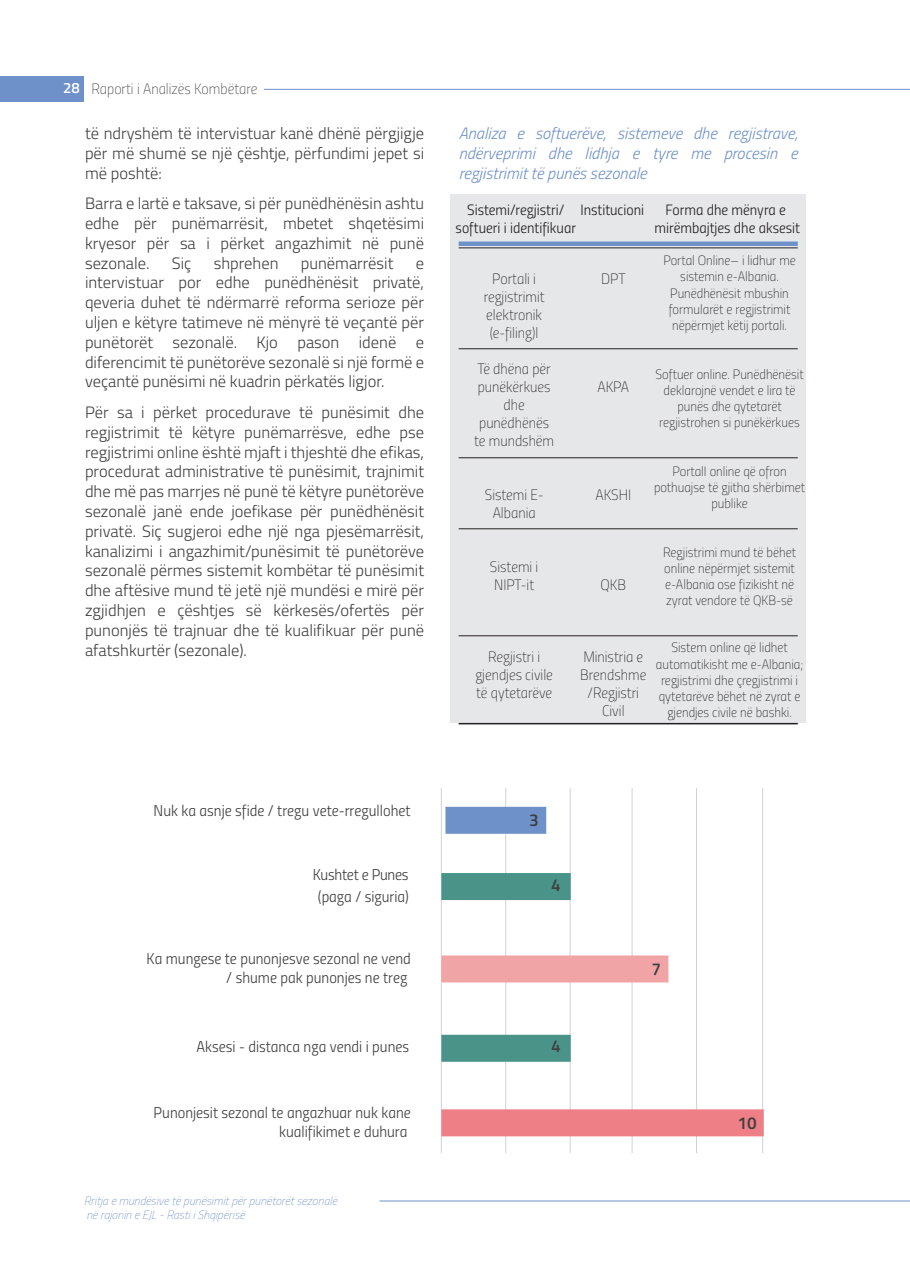
<style>
.page{position:relative;width:910px;height:1280px;background:#fff}
.page>*{position:absolute;margin:0;border:0;box-sizing:border-box;transform-origin:0 0}
.t1{font:17.25px "Titillium Semibold Upright";color:#3e3e3f}
.t2{font:300 16.5px/19.8px "Titillium";color:#3e3e3f;text-align:justify}
.t3{font:italic 300 16.5px/19.8px "Titillium";color:#6f91c9;text-align:justify}
.t4{font:15.6px/18.8px "Titillium Light Upright";color:#3e3e3f;text-align:right}
.t5{font:15px/18px "Titillium Thin Upright";color:#231f20;text-align:center}
.t6{font:15px/18px "Titillium Light Upright";color:#231f20;text-align:center}
.t7{font:15px "Titillium Thin Upright";color:#3e3e3f}
.t8{font:13.5px/16.2px "Titillium Thin Upright";color:#231f20;text-align:center}
.t9{font:italic 100 12px/14.4px "Titillium";color:#6f91c9}
.s1{font-family:"Titillium Semibold Upright";color:#fff}
</style>
<div class="page">
<hr style="left:380px;top:1200px;width:530px;height:1px;background:#6f91c9">
<div style="left:0;top:76px;width:84px;height:25px;background:#6f91c9"></div>
<hr style="left:264px;top:89px;width:646px;height:1px;background:#6f91c9">
<hr style="left:441px;top:788px;width:1px;height:365px;background:#d1d2d4">
<hr style="left:505px;top:788px;width:1px;height:365px;background:#d1d2d4">
<hr style="left:632px;top:788px;width:1px;height:365px;background:#d1d2d4">
<hr style="left:570px;top:788px;width:1px;height:365px;background:#d1d2d4">
<hr style="left:696px;top:788px;width:1px;height:365px;background:#d1d2d4">
<hr style="left:762px;top:788px;width:1px;height:365px;background:#d1d2d4">
<div style="left:445px;top:807px;width:101px;height:27px;background:#6f91c9"></div>
<div style="left:441px;top:873px;width:130px;height:27px;background:#4a9388"></div>
<div style="left:441px;top:955px;width:227px;height:27px;background:#f0a4a6"></div>
<div style="left:441px;top:1035px;width:130px;height:27px;background:#4a9388"></div>
<div style="left:441px;top:1109px;width:323px;height:27px;background:#ef7f86"></div>
<div style="left:450px;top:194px;width:356px;height:50px;background:#e6e7e9"></div>
<div style="left:450px;top:244px;width:356px;height:479px;background:#e6e7e9"></div>
<div style="left:459px;top:241px;width:339px;height:5px;background:#6f91c9"></div>
<hr style="left:459px;top:247px;width:339px;height:1px;background:#231f20">
<hr style="left:459px;top:348px;width:339px;height:1px;background:#231f20">
<hr style="left:459px;top:457px;width:339px;height:1px;background:#231f20">
<hr style="left:459px;top:528px;width:339px;height:1px;background:#231f20">
<hr style="left:459px;top:635px;width:339px;height:1px;background:#231f20">
<hr style="left:459px;top:723px;width:339px;height:1px;background:#231f20">
<p class="t7" style="left:63px;top:78px;width:196px"><span class="s1">28</span> Raporti i Analizës Kombëtare</p>
<p class="t2" style="left:85px;top:123px;width:341px">të ndryshëm të intervistuar kanë dhënë përgjigje për më shumë se një çështje, përfundimi jepet si më poshtë:</p>
<p class="t2" style="left:85px;top:193px;width:341px">Barra e lartë e taksave, si për punëdhënësin ashtu edhe për punëmarrësit, mbetet shqetësimi kryesor për sa i përket angazhimit në punë sezonale.</p>
<p class="t2" style="left:172px;top:252px;width:21px">Siç</p>
<p class="t2" style="left:214px;top:252px;width:66px">shprehen</p>
<p class="t2" style="left:301px;top:252px;width:94px">punëmarrësit</p>
<p class="t2" style="left:85px;top:252px;width:341px;text-indent:331px">e intervistuar por edhe punëdhënësit privatë, qeveria duhet të ndërmarrë reforma serioze për uljen e këtyre tatimeve në mënyrë të veçantë për punëtorët sezonalë. Kjo pason idenë e diferencimit të punëtorëve sezonalë si një formë e veçantë punësimi në kuadrin përkatës ligjor.</p>
<p class="t2" style="left:85px;top:402px;width:341px">Për sa i përket procedurave të punësimit dhe regjistrimit të këtyre punëmarrësve, edhe pse regjistrimi online është mjaft i thjeshtë dhe efikas, procedurat administrative të punësimit, trajnimit dhe më pas marrjes në punë të këtyre punëtorëve sezonalë janë ende joefikase për punëdhënësit privatë. Siç sugjeroi edhe një nga pjesëmarrësit, kanalizimi i angazhimit/punësimit të punëtorëve sezonalë përmes sistemit kombëtar të punësimit dhe aftësive mund të jetë një mundësi e mirë për zgjidhjen e çështjes së kërkesës/ofertës për punonjës të trajnuar dhe të kualifikuar për punë afatshkurtër (sezonale).</p>
<p class="t3" style="left:459px;top:123px;width:341px">Analiza e softuerëve, sistemeve dhe regjistrave, ndërveprimi dhe lidhja e tyre me procesin e regjistrimit të punës sezonale</p>
<p class="t6" style="left:456px;top:200px;width:122px">Sistemi/regjistri/ softueri i identifikuar</p>
<p class="t6" style="left:580px;top:200px;width:65px">Institucioni</p>
<p class="t6" style="left:655px;top:200px;width:147px">Forma dhe mënyra e mirëmbajtjes dhe aksesit</p>
<p class="t5" style="left:484px;top:269px;width:63px">Portali i regjistrimit elektronik (e-filing)l</p>
<p class="t5" style="left:474px;top:359px;width:82px">Të dhëna për punëkërkues dhe punëdhënës te mundshëm</p>
<p class="t8" style="left:663px;top:252px;width:134px">Portal Online– i lidhur me sistemin e-Albania.<br>Punëdhënësit mbushin formularët e regjistrimit nëpërmjet këtij portali.</p>
<p class="t8" style="left:655px;top:365px;width:150px">Softuer online. Punëdhënësit deklarojnë vendet e lira të punës dhe qytetarët regjistrohen si punëkërkues</p>
<p class="t8" style="left:654px;top:462px;width:153px">PortalI online që ofron pothuajse të gjitha shërbimet publike</p>
<p class="t8" style="left:663px;top:543px;width:134px;text-align:left">Regjistrimi mund të bëhet online nëpërmjet sistemit e-Albania ose fizikisht në zyrat vendore të QKB-së</p>
<p class="t8" style="left:656px;top:639px;width:149px">Sistem online që lidhet automatikisht me e-Albania; regjistrimi dhe çregjistrimi i qytetarëve bëhet në zyrat e gjendjes civile në bashki.</p>
<p class="t5" style="left:601px;top:269px;width:26px">DPT</p>
<p class="t5" style="left:597px;top:377px;width:33px">AKPA</p>
<p class="t5" style="left:485px;top:485px;width:60px">Sistemi E-<br>Albania</p>
<p class="t5" style="left:595px;top:485px;width:37px">AKSHI</p>
<p class="t5" style="left:490px;top:557px;width:50px;text-align:left">Sistemi i<br>NIPT-it</p>
<p class="t5" style="left:600px;top:575px;width:27px">QKB</p>
<p class="t5" style="left:475px;top:647px;width:79px">Regjistri i gjendjes civile të qytetarëve</p>
<p class="t5" style="left:580px;top:647px;width:68px">Ministria e<br>Brendshme /Regjistri<br>Civil</p>
<p class="t4" style="left:154px;top:800px;width:258px">Nuk ka asnje sfide / tregu vete-rregullohet</p>
<p class="t4" style="left:313px;top:863px;width:98px;line-height:21.9px;text-align:center">Kushtet e Punes (paga / siguria)</p>
<p class="t4" style="left:147px;top:949px;width:266px">Ka mungese te punonjesve sezonal ne vend / shume pak punonjes ne treg</p>
<p class="t4" style="left:197px;top:1036px;width:214px">Aksesi - distanca nga vendi i punes</p>
<p class="t4" style="left:154px;top:1102px;width:259px">Punonjesit sezonal te angazhuar nuk kane kualifikimet e duhura</p>
<p class="t9" style="left:84px;top:1193px;width:255px">Rritja e mundësive të punësimit për punëtorët sezonalë në rajonin e EJL - Rasti i Shqipërisë</p>
<p class="t1" style="left:529px;top:806px;width:11px">3</p>
<p class="t1" style="left:551px;top:872px;width:11px">4</p>
<p class="t1" style="left:551px;top:1033px;width:11px">4</p>
<p class="t1" style="left:652px;top:956px;width:11px">7</p>
<p class="t1" style="left:738px;top:1110px;width:21px">10</p>
</div>
